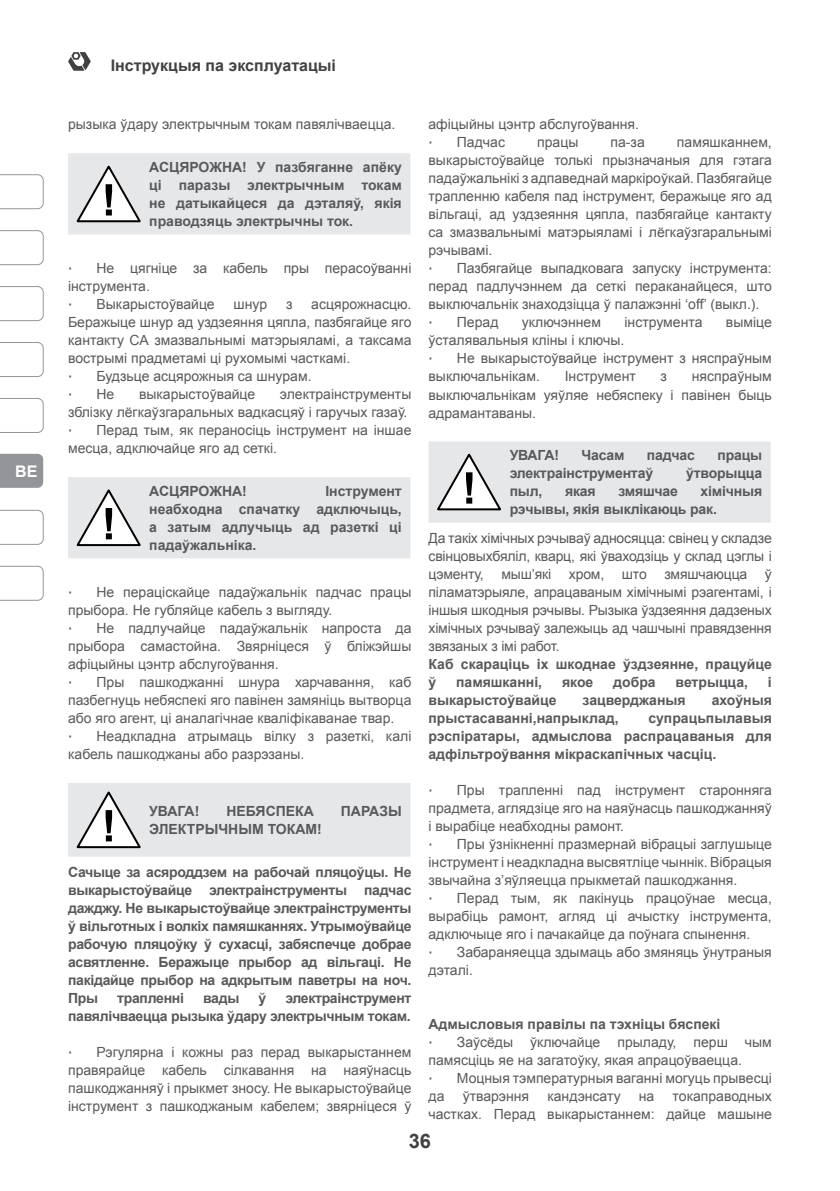
<style>
.page{position:relative;width:840px;height:1191px;background:#fff}
.page>*{position:absolute;margin:0;border:0;box-sizing:border-box;transform-origin:0 0}
.t1{font:700 20px "Arial";color:#414042}
.t2{font:700 16px "Arial";color:#414042}
.t3{font:700 16px "Arial";color:#fff}
.t4{font:14px/18px "Arial";color:#58595b;text-align:justify}
.t5{font:700 14px/18px "Arial";color:#58595b;text-align:justify}
.t6{font:700 14px/18px "Arial";letter-spacing:-.02em;color:#58595b;text-align:right}
.t7{font:14px "Tahoma";color:#58595b}
</style>
<div class="page">
<svg style="left:68px;top:52px;width:23px;height:19px"></svg>
<svg style="left:0;top:174px;width:44px;height:35px"></svg>
<svg style="left:0;top:398px;width:44px;height:35px"></svg>
<svg style="left:0;top:342px;width:44px;height:35px"></svg>
<svg style="left:0;top:286px;width:44px;height:35px"></svg>
<svg style="left:0;top:230px;width:44px;height:35px"></svg>
<svg style="left:0;top:454px;width:43px;height:34px"></svg>
<svg style="left:0;top:566px;width:44px;height:35px"></svg>
<svg style="left:0;top:510px;width:44px;height:35px"></svg>
<svg style="left:68px;top:153px;width:342px;height:81px"></svg>
<svg style="left:68px;top:477px;width:342px;height:81px"></svg>
<svg style="left:68px;top:783px;width:342px;height:73px"></svg>
<svg style="left:428px;top:441px;width:342px;height:81px"></svg>
<p class="t3" style="left:15px;top:460px;width:24px">BE</p>
<p class="t2" style="left:111px;top:55px;width:227px">Інструкцыя па эксплуатацыі</p>
<p class="t4" style="left:68px;top:115px;width:328px">рызыка ўдару электрычным токам павялічваецца.</p>
<p class="t5" style="left:149px;top:158px;width:254px">АСЦЯРОЖНА! У пазбяганне апёку ці паразы электрычным токам не датыкайцеся да дэталяў, якія праводзяць электрычны ток.</p>
<p class="t7" style="left:68px;top:258px;width:6px">∙</p>
<p class="t4" style="left:68px;top:259px;width:344px;text-indent:28px">Не цягніце за кабель пры перасоўванні інструмента.</p>
<p class="t7" style="left:68px;top:294px;width:6px">∙</p>
<p class="t4" style="left:96px;top:295px;width:120px">Выкарыстоўвайце</p>
<p class="t4" style="left:233px;top:295px;width:35px">шнур</p>
<p class="t4" style="left:286px;top:295px;width:8px">з</p>
<p class="t4" style="left:68px;top:295px;width:344px;text-indent:243px">асцярожнасцю.<br>Беражыце шнур ад уздзеяння цяпла, пазбягайце яго кантакту СА змазвальнымі матэрыяламі, а таксама вострымі прадметамі ці рухомымі часткамі.</p>
<p class="t7" style="left:68px;top:367px;width:6px">∙</p>
<p class="t4" style="left:96px;top:367px;width:216px">Будзьце асцярожныя са шнурам.</p>
<p class="t7" style="left:68px;top:385px;width:6px">∙</p>
<p class="t4" style="left:96px;top:385px;width:19px">Не</p>
<p class="t4" style="left:139px;top:385px;width:118px">выкарыстоўвайце</p>
<p class="t4" style="left:68px;top:385px;width:344px;text-align:right">электраінструменты<br>зблізку лёгкаўзгаральных вадкасцяў і гаручых газаў.</p>
<p class="t7" style="left:68px;top:421px;width:6px">∙</p>
<p class="t4" style="left:68px;top:421px;width:344px;text-indent:28px">Перад тым, як пераносіць інструмент на іншае месца, адключайце яго ад сеткі.</p>
<p class="t5" style="left:149px;top:482px;width:99px">АСЦЯРОЖНА!</p>
<p class="t5" style="left:149px;top:482px;width:254px;text-indent:176px">Інструмент неабходна спачатку адключыць, а затым адлучыць ад разеткі ці падаўжальніка.</p>
<p class="t4" style="left:68px;top:583px;width:345px;text-indent:28px">Не пераціскайце падаўжальнік падчас працы прыбора. Не губляйце кабель з выгляду.</p>
<p class="t7" style="left:68px;top:618px;width:6px">∙</p>
<p class="t7" style="left:68px;top:582px;width:6px">∙</p>
<p class="t4" style="left:68px;top:619px;width:344px;text-indent:28px">Не падлучайце падаўжальнік напроста да прыбора самастойна. Звярніцеся ў бліжэйшы афіцыйны цэнтр абслугоўвання.</p>
<p class="t7" style="left:68px;top:672px;width:6px">∙</p>
<p class="t4" style="left:68px;top:673px;width:344px;text-indent:28px">Пры пашкоджанні шнура харчавання, каб пазбегнуць небяспекі яго павінен замяніць вытворца або яго агент, ці аналагічнае кваліфікаванае твар.</p>
<p class="t7" style="left:68px;top:726px;width:6px">∙</p>
<p class="t4" style="left:68px;top:727px;width:344px;text-indent:28px">Неадкладна атрымаць вілку з разеткі, калі кабель пашкоджаны або разрэзаны.</p>
<p class="t5" style="left:149px;top:802px;width:52px">УВАГА!</p>
<p class="t5" style="left:226px;top:802px;width:89px">НЕБЯСПЕКА</p>
<p class="t5" style="left:341px;top:802px;width:62px">ПАРАЗЫ</p>
<p class="t5" style="left:149px;top:820px;width:174px">ЭЛЕКТРЫЧНЫМ ТОКАМ!</p>
<p class="t5" style="left:68px;top:863px;width:345px">Сачыце за асяроддзем на рабочай пляцоўцы. Не выкарыстоўвайце электраінструменты падчас дажджу. Не выкарыстоўвайце электраінструменты ў вільготных і волкіх памяшканнях. Утрымоўвайце рабочую пляцоўку ў сухасці, забяспечце добрае асвятленне. Беражыце прыбор ад вільгаці. Не пакідайце прыбор на адкрытым паветры на ноч.<br>Пры</p>
<p class="t6" style="left:117px;top:989px;width:68px">трапленні</p>
<p class="t5" style="left:203px;top:989px;width:38px">вады</p>
<p class="t5" style="left:258px;top:989px;width:9px">ў</p>
<p class="t6" style="left:68px;top:989px;width:345px">электраінструмент<br>павялічваецца рызыка ўдару электрычным токам.</p>
<p class="t7" style="left:68px;top:1042px;width:6px">∙</p>
<p class="t4" style="left:68px;top:1043px;width:344px;text-indent:28px">Рэгулярна і кожны раз перад выкарыстаннем правярайце кабель сілкавання на наяўнасць пашкоджанняў і прыкмет зносу. Не выкарыстоўвайце інструмент з пашкоджаным кабелем; звярніцеся ў</p>
<p class="t4" style="left:428px;top:116px;width:212px">афіцыйны цэнтр абслугоўвання.</p>
<p class="t7" style="left:428px;top:133px;width:6px">∙</p>
<p class="t4" style="left:456px;top:134px;width:50px">Падчас</p>
<p class="t4" style="left:537px;top:134px;width:43px">працы</p>
<p class="t4" style="left:610px;top:134px;width:36px">па-за</p>
<p class="t4" style="left:428px;top:134px;width:344px;text-indent:248px">памяшканнем, выкарыстоўвайце толькі прызначаныя для гэтага падаўжальнікі з адпаведнай маркіроўкай. Пазбягайце трапленню кабеля пад інструмент, беражыце яго ад вільгаці, ад уздзеяння цяпла, пазбягайце кантакту са змазвальнымі матэрыяламі і лёгкаўзгаральнымі рэчывамі.</p>
<p class="t7" style="left:428px;top:259px;width:6px">∙</p>
<p class="t4" style="left:428px;top:260px;width:344px;text-indent:28px">Пазбягайце выпадковага запуску інструмента: перад падлучэннем да сеткі пераканайцеся, што выключальнік знаходзіцца ў палажэнні ‘off’ (выкл.).</p>
<p class="t7" style="left:428px;top:313px;width:6px">∙</p>
<p class="t4" style="left:456px;top:314px;width:43px">Перад</p>
<p class="t4" style="left:521px;top:314px;width:80px">уключэннем</p>
<p class="t4" style="left:624px;top:314px;width:79px">інструмента</p>
<p class="t4" style="left:725px;top:314px;width:47px">выміце</p>
<p class="t4" style="left:428px;top:332px;width:197px">ўсталявальныя кліны і ключы.</p>
<p class="t7" style="left:428px;top:349px;width:6px">∙</p>
<p class="t4" style="left:428px;top:350px;width:345px;text-indent:28px">Не выкарыстоўвайце інструмент з няспраўным выключальнікам.</p>
<p class="t4" style="left:564px;top:368px;width:73px">Інструмент</p>
<p class="t4" style="left:660px;top:368px;width:8px">з</p>
<p class="t4" style="left:428px;top:368px;width:345px;text-indent:263px">няспраўным выключальнікам уяўляе небяспеку і павінен быць адрамантаваны.</p>
<p class="t5" style="left:509px;top:446px;width:51px">УВАГА!</p>
<p class="t5" style="left:581px;top:446px;width:45px">Часам</p>
<p class="t5" style="left:646px;top:446px;width:50px">падчас</p>
<p class="t5" style="left:717px;top:446px;width:46px">працы</p>
<p class="t5" style="left:509px;top:464px;width:145px">электраінструментаў</p>
<p class="t5" style="left:685px;top:464px;width:78px">ўтворыцца</p>
<p class="t5" style="left:509px;top:482px;width:34px">пыл,</p>
<p class="t5" style="left:564px;top:482px;width:32px">якая</p>
<p class="t5" style="left:618px;top:482px;width:61px">змяшчае</p>
<p class="t5" style="left:509px;top:482px;width:254px;text-indent:191px">хімічныя рэчывы, якія выклікаюць рак.</p>
<p class="t4" style="left:428px;top:529px;width:344px">Да такіх хімічных рэчываў адносяцца: свінец у складзе свінцовыхбяліл, кварц, які ўваходзіць у склад цэглы і цэменту, мыш’які хром, што змяшчаюцца ў піламатэрыяле, апрацаваным хімічнымі рэагентамі, і іншыя шкодныя рэчывы. Рызыка ўздзеяння дадзеных хімічных рэчываў залежыць ад чашчыні правядзення звязаных з імі работ.</p>
<p class="t5" style="left:428px;top:655px;width:344px">Каб скараціць іх шкоднае ўздзеянне, працуйце ў</p>
<p class="t5" style="left:456px;top:674px;width:87px">памяшканні,</p>
<p class="t5" style="left:561px;top:674px;width:33px">якое</p>
<p class="t5" style="left:613px;top:674px;width:44px">добра</p>
<p class="t5" style="left:675px;top:674px;width:74px">ветрыцца,</p>
<p class="t5" style="left:767px;top:674px;width:5px">і</p>
<p class="t5" style="left:428px;top:692px;width:129px">выкарыстоўвайце</p>
<p class="t5" style="left:582px;top:692px;width:104px">зацверджаныя</p>
<p class="t5" style="left:711px;top:692px;width:62px">ахоўныя</p>
<p class="t5" style="left:428px;top:710px;width:191px">прыстасаванні,напрыклад,</p>
<p class="t5" style="left:428px;top:710px;width:344px;text-indent:220px">супрацьпылавыя рэспіратары, адмыслова распрацаваныя для адфільтроўвання мікраскапічных часціц.</p>
<p class="t7" style="left:428px;top:781px;width:6px">∙</p>
<p class="t4" style="left:428px;top:781px;width:344px;text-indent:28px">Пры трапленні пад інструмент старонняга прадмета, аглядзіце яго на наяўнасць пашкоджанняў і вырабіце неабходны рамонт.</p>
<p class="t7" style="left:428px;top:835px;width:6px">∙</p>
<p class="t4" style="left:428px;top:835px;width:345px;text-indent:28px">Пры ўзнікненні празмернай вібрацыі заглушыце інструмент і неадкладна высвятліце чыннік. Вібрацыя звычайна з’яўляецца прыкметай пашкоджання.</p>
<p class="t7" style="left:428px;top:889px;width:6px">∙</p>
<p class="t4" style="left:428px;top:889px;width:345px;text-indent:28px">Перад тым, як пакінуць працоўнае месца, вырабіць рамонт, агляд ці ачыстку інструмента, адключыце яго і пачакайце да поўнага спынення.</p>
<p class="t7" style="left:428px;top:943px;width:6px">∙</p>
<p class="t4" style="left:428px;top:943px;width:344px;text-indent:28px">Забараняецца здымаць або змяняць ўнутраныя дэталі.</p>
<p class="t5" style="left:428px;top:1016px;width:293px">Адмысловыя правілы па тэхніцы бяспекі</p>
<p class="t7" style="left:428px;top:1033px;width:6px">∙</p>
<p class="t4" style="left:428px;top:1033px;width:345px;text-indent:28px">Заўсёды ўключайце прыладу, перш чым памясціць яе на загатоўку, якая апрацоўваецца.</p>
<p class="t7" style="left:428px;top:1069px;width:6px">∙</p>
<p class="t4" style="left:456px;top:1069px;width:316px">Моцныя тэмпературныя ваганні могуць прывесці</p>
<p class="t4" style="left:428px;top:1087px;width:17px">да</p>
<p class="t4" style="left:462px;top:1087px;width:68px">ўтварэння</p>
<p class="t4" style="left:547px;top:1087px;width:75px">кандэнсату</p>
<p class="t4" style="left:638px;top:1087px;width:17px">на</p>
<p class="t4" style="left:428px;top:1087px;width:344px;text-align:right">токаправодных<br>частках. Перад выкарыстаннем: дайце машыне</p>
<h1 class="t1" style="left:408px;top:1128px;width:24px">36</h1>
</div>
